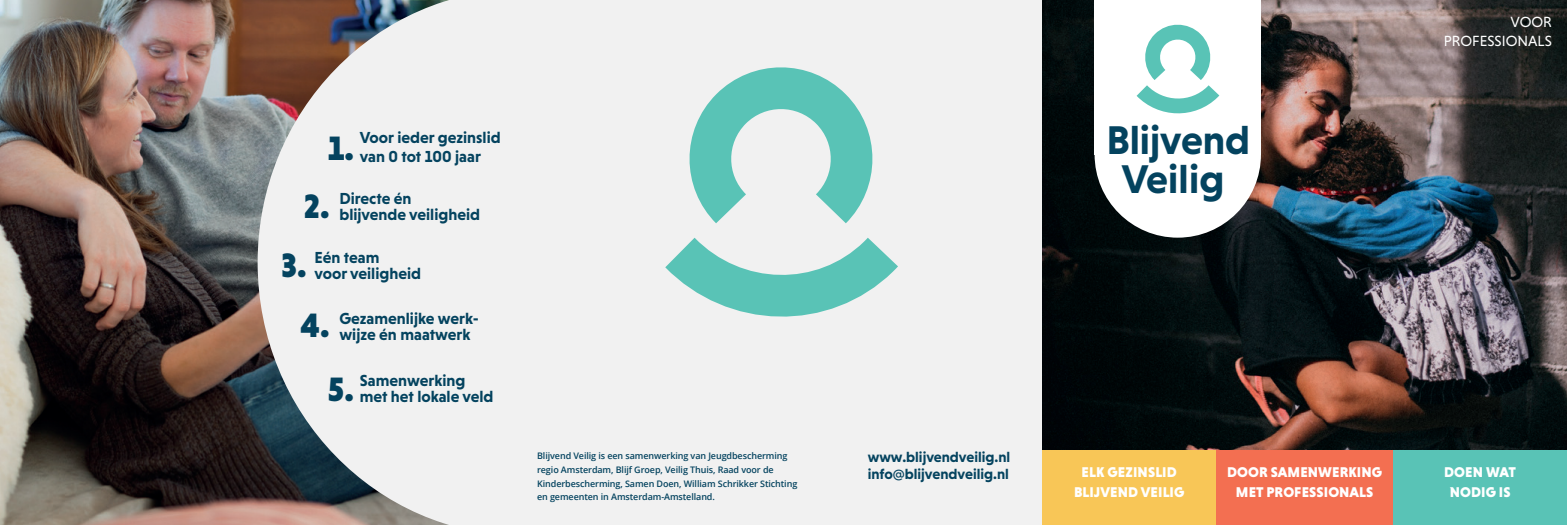
<style>
.page{position:relative;width:1567px;height:525px;background:#fff}
.page>*{position:absolute;margin:0;border:0;box-sizing:border-box;transform-origin:0 0}
.t1{font:700 40.75px/38.9px "Niveau Grotesk";color:#04435f;text-align:center}
.t2{font:900 34.38px "Niveau Grotesk";color:#04435f}
.t3{font:700 16.25px/16.2px "Niveau Grotesk";color:#04435f}
.t4{font:15px/18.8px "Niveau Grotesk";color:#fff;text-align:right}
.t5{font:700 14.75px/17px "Niveau Grotesk";color:#04435f}
.t6{font:900 14.38px/20px "Niveau Grotesk";letter-spacing:.005em;color:#fff;text-align:center}
.t7{font:600 9px/13.8px "Open Sans";letter-spacing:-.01em;color:#04435f}
</style>
<div class="page">
<img style="left:1042px;top:0;width:524px;height:450px">
<img style="left:0;top:0;width:257px;height:524px">
<div style="left:1042px;top:450px;width:173px;height:74px;background:#f8c657"></div>
<div style="left:1215px;top:450px;width:178px;height:74px;background:#f36f51"></div>
<div style="left:1393px;top:450px;width:173px;height:74px;background:#59c3b6"></div>
<div style="left:517px;top:0;width:525px;height:524px;background:#f1f1f1"></div>
<svg style="left:257px;top:0;width:530px;height:524px;fill:#f1f1f1"></svg>
<svg style="left:621px;top:193px;width:277px;height:117px"></svg>
<svg style="left:644px;top:22px;width:214px;height:245px"></svg>
<div style="left:1094px;top:71px;width:166px;height:166px;background:#fff;border-radius:50%"></div>
<div style="left:1094px;top:0;width:166px;height:154px;background:#fff"></div>
<svg style="left:1136px;top:24px;width:84px;height:87px"></svg>
<h3 class="t3" style="left:360px;top:128px;width:142px;line-height:18.8px">Voor ieder gezinslid van 0 tot 100 jaar</h3>
<h3 class="t3" style="left:339px;top:190px;width:142px">Directe én blijvende veiligheid</h3>
<h3 class="t3" style="left:314px;top:249px;width:108px">Eén team<br>voor veiligheid</h3>
<h3 class="t3" style="left:339px;top:309px;width:141px">Gezamenlijke werk&shy;wijze én maatwerk</h3>
<h2 class="t2" style="left:328px;top:128px;width:28px">1.</h2>
<h2 class="t2" style="left:304px;top:186px;width:27px">2.</h2>
<h2 class="t2" style="left:281px;top:245px;width:27px">3.</h2>
<h2 class="t2" style="left:300px;top:305px;width:31px">4.</h2>
<h3 class="t3" style="left:360px;top:371px;width:135px">Samenwerking met het lokale veld</h3>
<h2 class="t2" style="left:327px;top:369px;width:28px">5.</h2>
<p class="t7" style="left:537px;top:448px;width:262px">Blijvend Veilig is een samenwerking van Jeugdbescherming regio Amsterdam, Blijf Groep, Veilig Thuis, Raad voor de Kinderbescherming, Samen Doen, William Schrikker Stichting en gemeenten in Amsterdam-Amstelland.</p>
<h1 class="t1" style="left:1106px;top:120px;width:145px">Blijvend<br>Veilig</h1>
<h3 class="t4" style="left:1443px;top:13px;width:110px">VOOR<br>PROFESSIONALS</h3>
<h3 class="t5" style="left:867px;top:447px;width:144px">www.blijvendveilig.nl info@blijvendveilig.nl</h3>
<h3 class="t6" style="left:1073px;top:462px;width:112px">ELK GEZINSLID<br>BLIJVEND VEILIG</h3>
<h3 class="t6" style="left:1443px;top:462px;width:73px">DOEN WAT<br>NODIG IS</h3>
<h3 class="t6" style="left:1227px;top:462px;width:156px">DOOR SAMENWERKING<br>MET PROFESSIONALS</h3>
</div>
